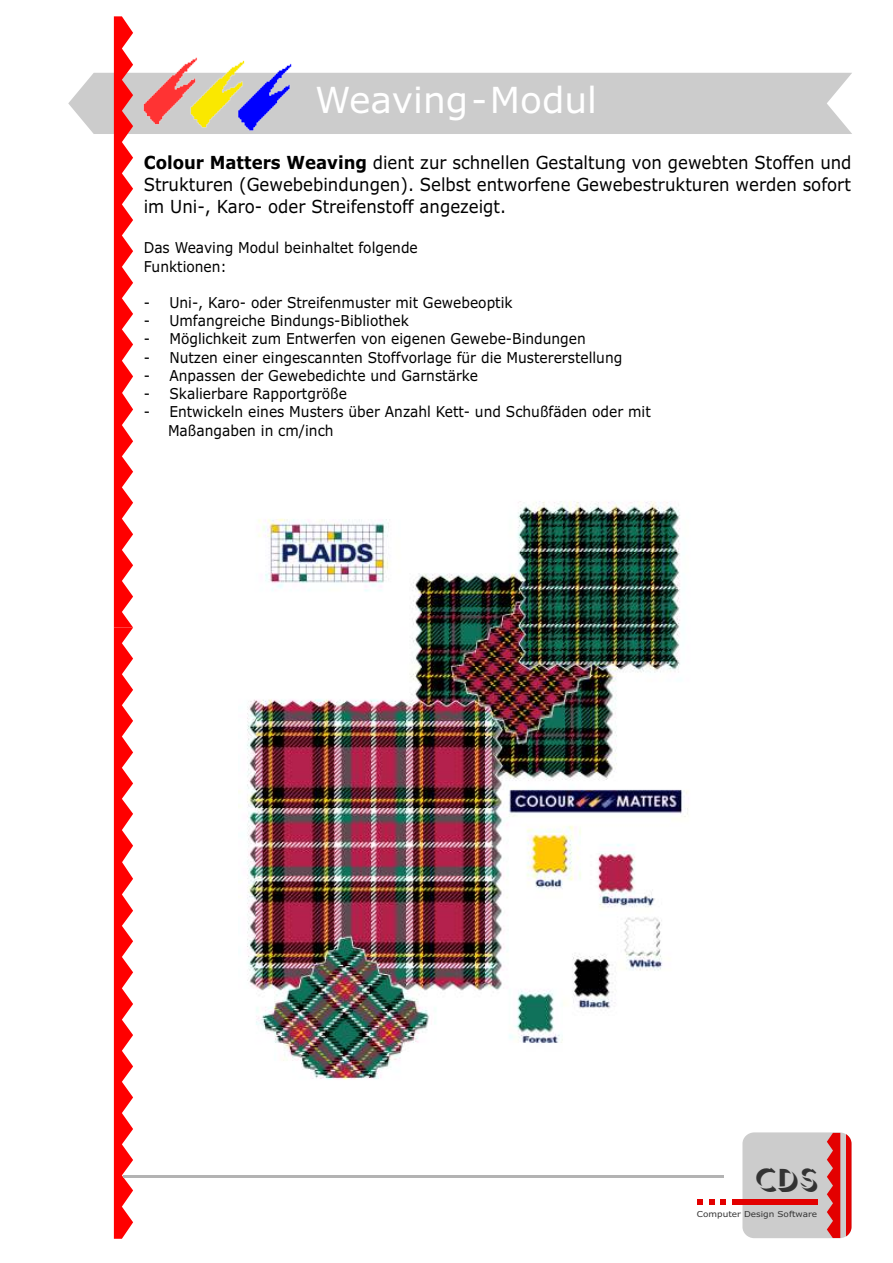
<style>
.page{position:relative;width:893px;height:1263px;background:#fff}
.page>*{position:absolute;margin:0;border:0;box-sizing:border-box;transform-origin:0 0}
.t1{font:36px "Verdana";color:#fff}
.t2{font:32.55px "Umbra BT";color:#333;scale:1.07 1}
.t3{font:18px/21.9px "Verdana";color:#000;text-align:justify;scale:.92 1}
.t4{font:15px/18.3px "Verdana";color:#000;scale:.92 1}
.t5{font:8.25px "Verdana";color:#333;scale:1.09 1}
.s1{font-weight:700}
</style>
<div class="page">
<div style="left:68px;top:73px;width:784px;height:61px;background:#ccc"></div>
<div style="left:742px;top:1132px;width:109px;height:106px;background:#ccc;border-radius:12px"></div>
<div style="left:846px;top:1132px;width:5px;height:106px;background:#e30000"></div>
<svg style="left:827px;top:1133px;width:13px;height:105px"></svg>
<svg style="left:697px;top:1199px;width:6px;height:6px"></svg>
<svg style="left:709px;top:1199px;width:5px;height:6px"></svg>
<svg style="left:720px;top:1199px;width:6px;height:6px"></svg>
<div style="left:732px;top:1199px;width:85px;height:6px;background:#e30000"></div>
<svg style="left:114px;top:16px;width:19px;height:1223px"></svg>
<img style="left:143px;top:57px;width:149px;height:77px">
<img style="left:239px;top:501px;width:449px;height:579px">
<hr style="left:123px;top:1175px;width:601px;height:2px;background:#b3b3b3">
<h1 class="t1" style="left:315px;top:86px;width:283px">Weaving - Modul</h1>
<p class="t3" style="left:144px;top:153px;width:771px"><span class="s1">Colour Matters Weaving</span> dient zur schnellen Gestaltung von gewebten Stoffen und Strukturen (Gewebebindungen). Selbst entworfene Gewebestrukturen werden sofort im Uni-, Karo- oder Streifenstoff angezeigt.</p>
<p class="t4" style="left:144px;top:240px;width:299px">Das Weaving Modul beinhaltet folgende<br>Funktionen:</p>
<p class="t4" style="left:144px;top:295px;width:403px">- Uni-, Karo- oder Streifenmuster mit Gewebeoptik</p>
<p class="t4" style="left:144px;top:313px;width:290px">- Umfangreiche Bindungs-Bibliothek</p>
<p class="t4" style="left:144px;top:331px;width:482px">- Möglichkeit zum Entwerfen von eigenen Gewebe-Bindungen</p>
<p class="t4" style="left:144px;top:349px;width:522px">- Nutzen einer eingescannten Stoffvorlage für die Mustererstellung</p>
<p class="t4" style="left:144px;top:368px;width:365px">- Anpassen der Gewebedichte und Garnstärke</p>
<p class="t4" style="left:144px;top:386px;width:223px">- Skalierbare Rapportgröße</p>
<p class="t4" style="left:168px;top:404px;width:526px;text-indent:-24px">- Entwickeln eines Musters über Anzahl Kett- und Schußfäden oder mit<br>Maßangaben in cm/inch</p>
<h2 class="t2" style="left:755px;top:1163px;width:61px">CDS</h2>
<p class="t5" style="left:697px;top:1210px;width:112px">Computer Design Software</p>
</div>
